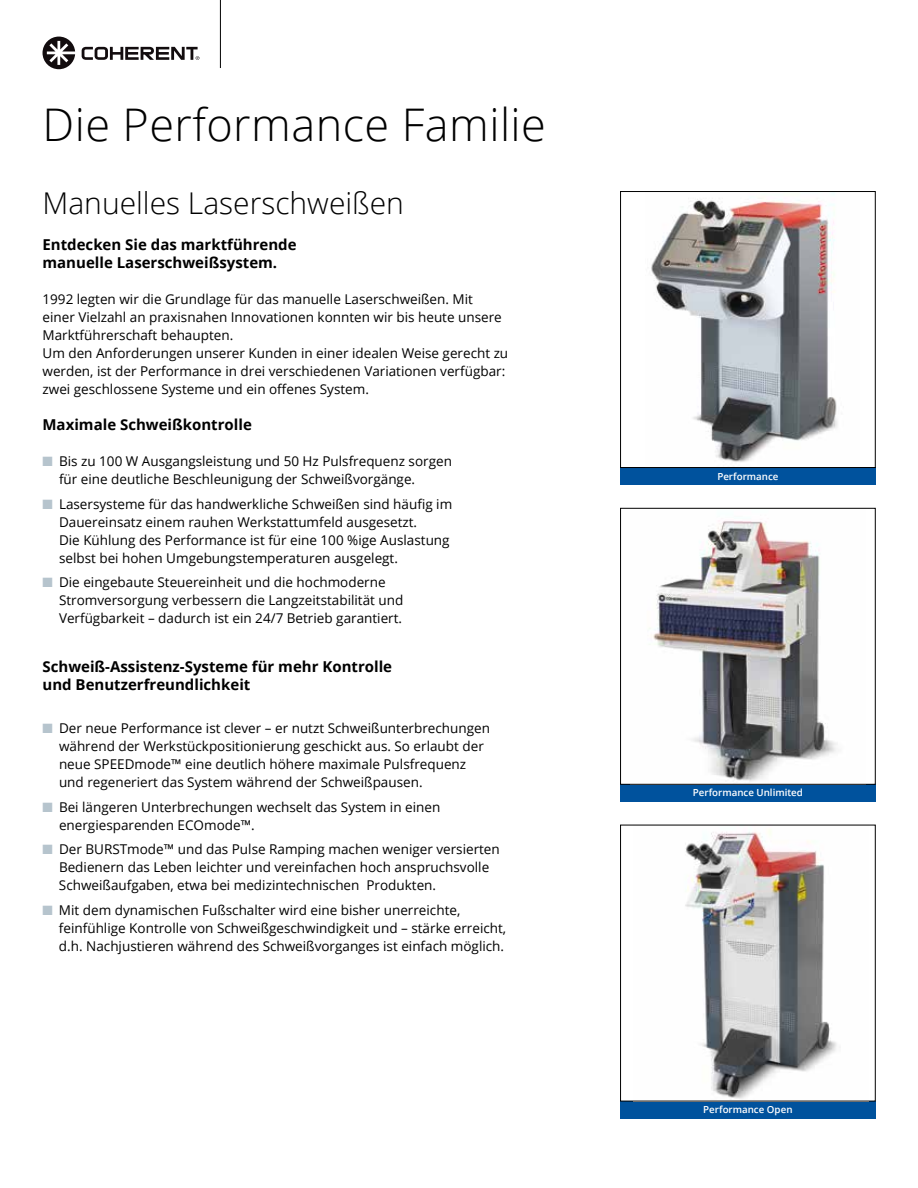
<style>
.page{position:relative;width:918px;height:1188px;background:#fff}
.page>*{position:absolute;margin:0;border:0;box-sizing:border-box;transform-origin:0 0}
.t1{font:300 45px "Open Sans";letter-spacing:.01em;color:#000}
.t2{font:300 30px "Open Sans";color:#000}
.t3{font:700 15px/18px "Open Sans";color:#000}
.t4{font:13.5px/18px "Open Sans";color:#000}
.t5{font:600 9.75px "Open Sans";color:#fff}
.s1{color:#b6c4cd}
</style>
<div class="page">
<hr style="left:220px;top:0;width:1px;height:68px;background:#000">
<svg style="left:82px;top:47px;width:117px;height:13px"></svg>
<svg style="left:43px;top:37px;width:32px;height:32px"></svg>
<div style="left:620px;top:468px;width:255px;height:17px;background:#00529d"></div>
<div style="left:620px;top:784px;width:255px;height:17px;background:#00529d"></div>
<div style="left:620px;top:1101px;width:255px;height:17px;background:#00529d"></div>
<img style="left:651px;top:193px;width:187px;height:269px">
<div style="left:620px;top:191px;width:255px;height:277px;border:1px solid #000"></div>
<img style="left:649px;top:521px;width:188px;height:261px">
<div style="left:620px;top:508px;width:255px;height:276px;border:1px solid #000"></div>
<img style="left:685px;top:829px;width:152px;height:270px">
<h1 class="t1" style="left:43px;top:94px;width:505px">Die Performance Familie</h1>
<h2 class="t2" style="left:43px;top:183px;width:363px">Manuelles Laserschweißen</h2>
<p class="t3" style="left:43px;top:235px;width:256px">Entdecken Sie das marktführende manuelle Laserschweißsystem.</p>
<p class="t4" style="left:43px;top:290px;width:467px">1992 legten wir die Grundlage für das manuelle Laserschweißen. Mit einer Vielzahl an praxisnahen Innovationen konnten wir bis heute unsere Marktführerschaft behaupten.<br>Um den Anforderungen unserer Kunden in einer idealen Weise gerecht zu werden, ist der Performance in drei verschiedenen Variationen verfügbar: zwei geschlossene Systeme und ein offenes System.</p>
<p class="t3" style="left:43px;top:415px;width:211px">Maximale Schweißkontrolle</p>
<p class="t4" style="left:59px;top:452px;width:394px;text-indent:-16px"><span class="s1">■</span> Bis zu 100 W Ausgangsleistung und 50 Hz Pulsfrequenz sorgen für eine deutliche Beschleunigung der Schweißvorgänge.</p>
<p class="t4" style="left:59px;top:495px;width:395px;text-indent:-16px"><span class="s1">■</span> Lasersysteme für das handwerkliche Schweißen sind häufig im Dauereinsatz einem rauhen Werkstattumfeld ausgesetzt.<br>Die Kühlung des Performance ist für eine 100 %ige Auslastung selbst bei hohen Umgebungstemperaturen ausgelegt.</p>
<p class="t4" style="left:59px;top:573px;width:346px;text-indent:-16px"><span class="s1">■</span> Die eingebaute Steuereinheit und die hochmoderne<br>Stromversorgung verbessern die Langzeitstabilität und<br>Verfügbarkeit – dadurch ist ein 24/7 Betrieb garantiert.</p>
<p class="t3" style="left:43px;top:658px;width:351px">Schweiß-Assistenz-Systeme für mehr Kontrolle und Benutzerfreundlichkeit</p>
<p class="t4" style="left:59px;top:719px;width:433px;text-indent:-16px"><span class="s1">■</span> Der neue Performance ist clever – er nutzt Schweißunterbrechungen während der Werkstückpositionierung geschickt aus. So erlaubt der neue SPEEDmode™ eine deutlich höhere maximale Pulsfrequenz und regeneriert das System während der Schweißpausen.</p>
<p class="t4" style="left:59px;top:797px;width:383px;text-indent:-16px"><span class="s1">■</span> Bei längeren Unterbrechungen wechselt das System in einen energiesparenden ECOmode™.</p>
<p class="t4" style="left:59px;top:840px;width:442px;text-indent:-16px"><span class="s1">■</span> Der BURSTmode™ und das Pulse Ramping machen weniger versierten<br>Bedienern das Leben leichter und vereinfachen hoch anspruchsvolle<br>Schweißaufgaben, etwa bei medizintechnischen Produkten.</p>
<p class="t4" style="left:59px;top:900px;width:449px;text-indent:-16px"><span class="s1">■</span> Mit dem dynamischen Fußschalter wird eine bisher unerreichte, feinfühlige Kontrolle von Schweißgeschwindigkeit und – stärke erreicht, d.h. Nachjustieren während des Schweißvorganges ist einfach möglich.</p>
<p class="t5" style="left:717px;top:469px;width:63px">Performance</p>
<p class="t5" style="left:693px;top:786px;width:112px">Performance Unlimited</p>
<p class="t5" style="left:703px;top:1103px;width:91px">Performance Open</p>
</div>
